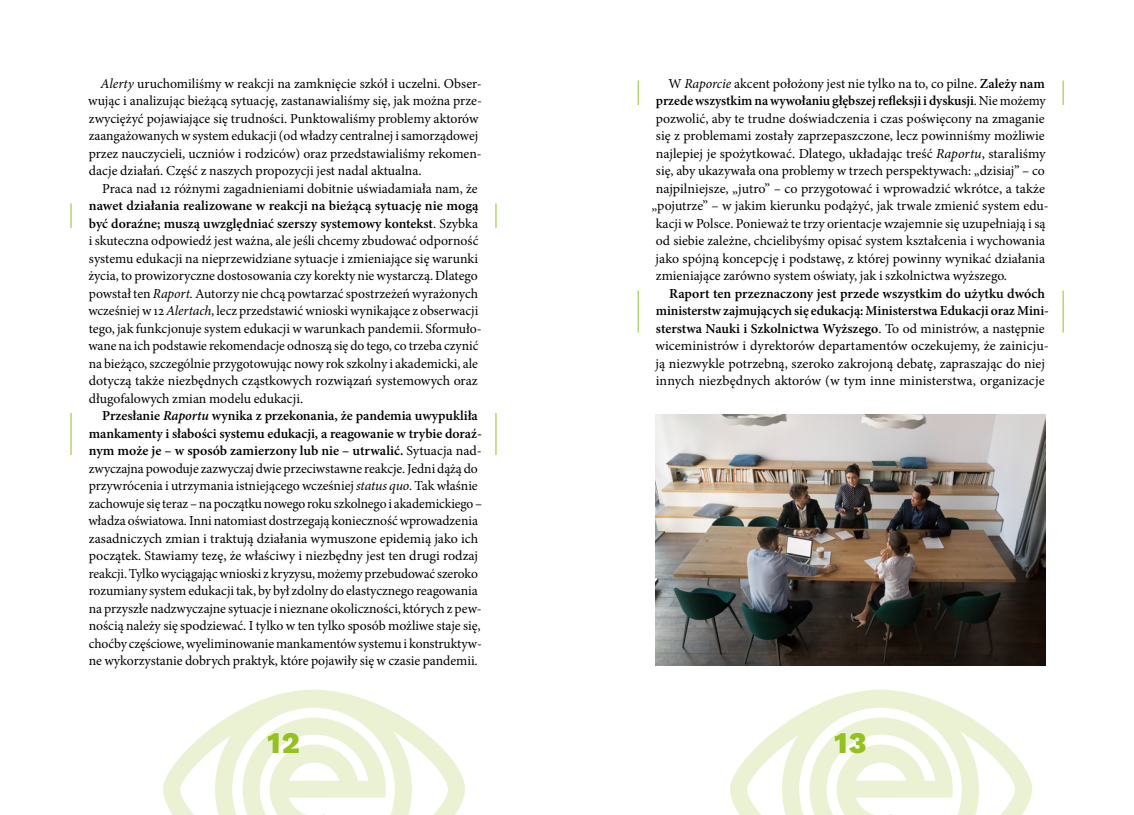
<style>
.page{position:relative;width:1134px;height:815px;background:#fff}
.page>*{position:absolute;margin:0;border:0;box-sizing:border-box;transform-origin:0 0}
.t1{font:800 30px "Work Sans";color:#95c11f}
.t2{font:13.75px/17.5px "Minion Pro";color:#000}
.t3{font:600 13.75px "Minion Pro";letter-spacing:-.005em;color:#000}
.s1{font-style:italic}
.s2{font-weight:600}
.s3{font-weight:600;font-style:italic}
.s4{font-weight:400}
</style>
<div class="page">
<svg style="left:730px;top:690px;width:302px;height:125px"></svg>
<svg style="left:163px;top:690px;width:302px;height:125px"></svg>
<img style="left:655px;top:415px;width:390px;height:250px">
<svg style="left:496px;top:203px;width:1px;height:25px"></svg>
<hr style="left:496px;top:413px;width:1px;height:42px;background:#95c11f">
<hr style="left:1063px;top:290px;width:1px;height:43px;background:#95c11f">
<svg style="left:1063px;top:80px;width:1px;height:25px"></svg>
<svg style="left:71px;top:203px;width:1px;height:25px"></svg>
<hr style="left:71px;top:413px;width:1px;height:42px;background:#95c11f">
<hr style="left:638px;top:290px;width:1px;height:43px;background:#95c11f">
<svg style="left:638px;top:80px;width:1px;height:25px"></svg>
<p class="t2" style="left:88px;top:74px;width:395px;text-indent:12px"><span class="s1">Alerty</span> uruchomiliśmy w reakcji na zamknięcie szkół i uczelni. Obser&shy;wując i analizując bieżącą sytuację, zastanawialiśmy się, jak można prze&shy;zwyciężyć pojawiające się trudności. Punktowaliśmy problemy aktorów zaangażowanych w system edukacji (od władzy centralnej i samorządowej przez nauczycieli, uczniów i rodziców) oraz przedstawialiśmy rekomen&shy;dacje działań. Część z naszych propozycji jest nadal aktualna.</p>
<p class="t2" style="left:102px;top:179px;width:377px">Praca nad 12 różnymi zagadnieniami dobitnie uświadamiała nam, że</p>
<p class="t2" style="left:88px;top:197px;width:395px"><span class="s2">nawet działania realizowane w reakcji na bieżącą sytuację nie mogą być doraźne; muszą uwzględniać szerszy systemowy kontekst</span>. Szybka i skuteczna odpowiedź jest ważna, ale jeśli chcemy zbudować odporność systemu edukacji na nieprzewidziane sytuacje i zmieniające się warunki życia, to prowizoryczne dostosowania czy korekty nie wystarczą. Dlatego powstał ten <span class="s1">Raport.</span> Autorzy nie chcą powtarzać spostrzeżeń wyrażonych wcześniej w 12 <span class="s1">Alertach</span>, lecz przedstawić wnioski wynikające z obserwacji tego, jak funkcjonuje system edukacji w warunkach pandemii. Sformuło&shy;wane na ich podstawie rekomendacje odnoszą się do tego, co trzeba czynić na bieżąco, szczególnie przygotowując nowy rok szkolny i akademicki, ale dotyczą także niezbędnych cząstkowych rozwiązań systemowych oraz długofalowych zmian modelu edukacji.</p>
<p class="t2" style="left:88px;top:407px;width:395px;text-indent:14px"><span class="s2">Przesłanie</span> <span class="s3">Raportu</span> <span class="s2">wynika z przekonania, że pandemia uwypukliła mankamenty i słabości systemu edukacji, a reagowanie w trybie doraź&shy;nym może je – w sposób zamierzony lub nie – utrwalić.</span> Sytuacja nad&shy;zwyczajna powoduje zazwyczaj dwie przeciwstawne reakcje. Jedni dążą do przywrócenia i utrzymania istniejącego wcześniej <span class="s1">status quo</span>. Tak właśnie zachowuje się teraz – na początku nowego roku szkolnego i akademickiego – władza oświatowa. Inni natomiast dostrzegają konieczność wprowadzenia zasadniczych zmian i traktują działania wymuszone epidemią jako ich początek. Stawiamy tezę, że właściwy i niezbędny jest ten drugi rodzaj reakcji. Tylko wyciągając wnioski z kryzysu, możemy przebudować szeroko rozumiany system edukacji tak, by był zdolny do elastycznego reagowania na przyszłe nadzwyczajne sytuacje i nieznane okoliczności, których z pew&shy;nością należy się spodziewać. I tylko w ten tylko sposób możliwe staje się, choćby częściowe, wyeliminowanie mankamentów systemu i konstruktyw&shy;ne wykorzystanie dobrych praktyk, które pojawiły się w czasie pandemii.</p>
<p class="t2" style="left:668px;top:74px;width:378px">W <span class="s1">Raporcie</span> akcent położony jest nie tylko na to, co pilne. <span class="s2">Zależy nam</span></p>
<p class="t3" style="left:656px;top:91px;width:391px">przede wszystkim na wywołaniu głębszej refleksji i dyskusji<span class="s4">. Nie możemy</span></p>
<p class="t2" style="left:656px;top:109px;width:390px">pozwolić, aby te trudne doświadczenia i czas poświęcony na zmaganie</p>
<p class="t2" style="left:656px;top:127px;width:390px">się z problemami zostały zaprzepaszczone, lecz powinniśmy możliwie</p>
<p class="t2" style="left:656px;top:144px;width:391px">najlepiej je spożytkować. Dlatego, układając treść <span class="s1">Raportu</span>, staraliśmy</p>
<p class="t2" style="left:656px;top:162px;width:390px">się, aby ukazywała ona problemy w trzech perspektywach: „dzisiaj” – co</p>
<p class="t2" style="left:656px;top:179px;width:391px">najpilniejsze, „jutro” – co przygotować i wprowadzić wkrótce, a także</p>
<p class="t2" style="left:651px;top:197px;width:399px">„pojutrze” – w jakim kierunku podążyć, jak trwale zmienić system edu-</p>
<p class="t2" style="left:656px;top:214px;width:391px">kacji w Polsce. Ponieważ te trzy orientacje wzajemnie się uzupełniają i są</p>
<p class="t2" style="left:656px;top:232px;width:391px">od siebie zależne, chcielibyśmy opisać system kształcenia i wychowania</p>
<p class="t2" style="left:656px;top:249px;width:391px">jako spójną koncepcję i podstawę, z której powinny wynikać działania</p>
<p class="t2" style="left:656px;top:267px;width:353px">zmieniające zarówno system oświaty, jak i szkolnictwa wyższego.</p>
<p class="t2" style="left:655px;top:284px;width:395px;text-indent:14px"><span class="s2">Raport ten przeznaczony jest przede wszystkim do użytku dwóch ministerstw zajmujących się edukacją: Ministerstwa Edukacji oraz Mini&shy;sterstwa Nauki i Szkolnictwa Wyższego</span>. To od ministrów, a następnie wiceministrów i dyrektorów departamentów oczekujemy, że zainicju&shy;ją niezwykle potrzebną, szeroko zakrojoną debatę, zapraszając do niej innych niezbędnych aktorów (w tym inne ministerstwa, organizacje</p>
<h1 class="t1" style="left:267px;top:725px;width:34px">12</h1>
<h1 class="t1" style="left:834px;top:725px;width:34px">13</h1>
</div>
